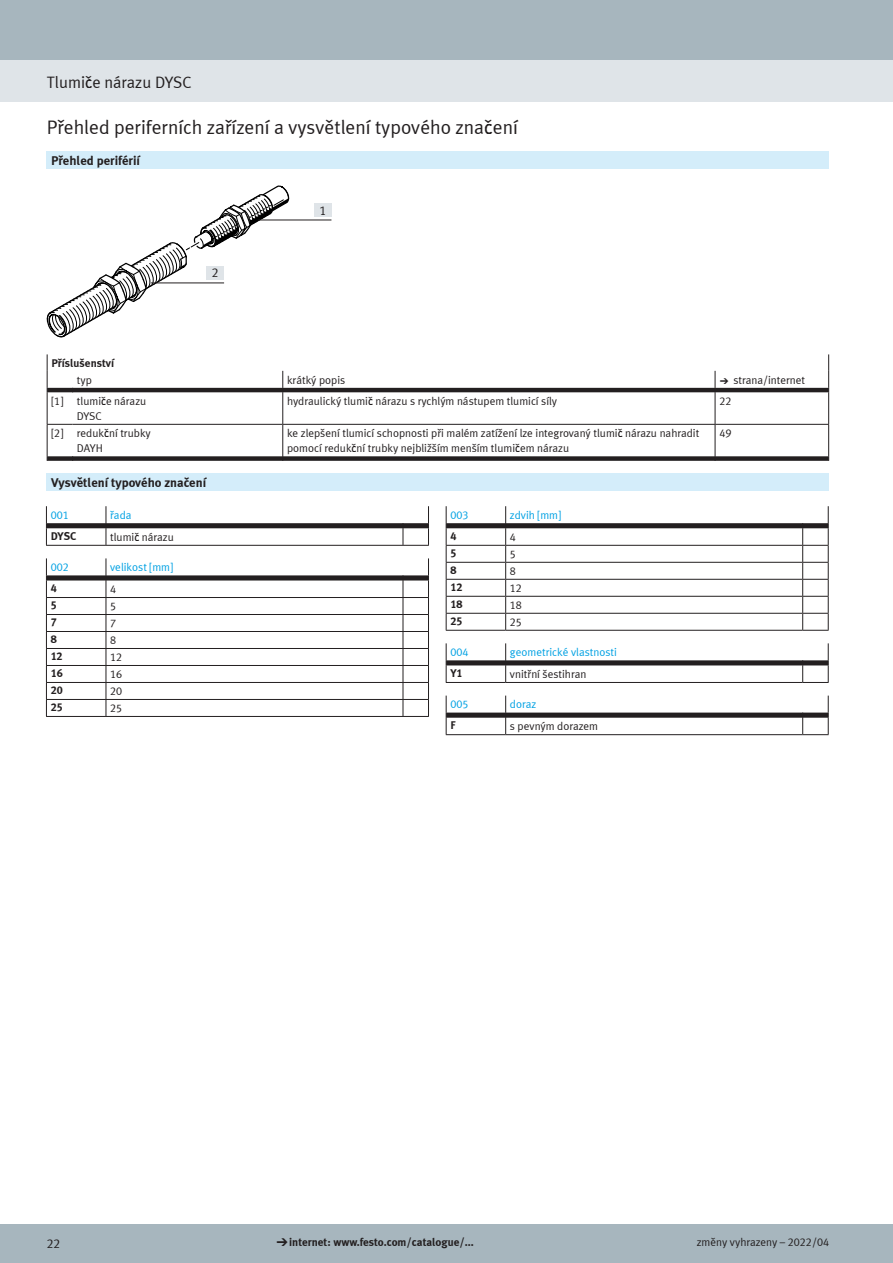
<style>
.page{position:relative;width:893px;height:1263px;background:#fff}
.page>*{position:absolute;margin:0;border:0;box-sizing:border-box;transform-origin:0 0}
.FES_title_section{font:19.5px "Meta Plus LF";color:#231f20}
.FES_title_family{font:16.5px "Meta Plus LF";color:#231f20}
.FES_head_1_text{font:700 12.75px "Meta Plus LF";color:#231f20}
.FES_graphic_1_right{font:12.75px "Meta Plus LF";color:#231f20}
.FES_tab_regular{font:11.25px/15px "Meta Plus LF";color:#231f20}
.FES_tab_head_1{font:700 11.25px "Meta Plus LF";color:#231f20}
.t1{font:11.25px "Meta Plus LF";color:#00a1e3}
.FES_tab_head_2{font:11.25px "Meta Plus LF";color:#231f20}
.s1{font-family:"Meto Pict 182"}
.s2{font-family:"Meto Pict 182";font-weight:400}
</style>
<div class="page">
<div style="left:0;top:1225px;width:893px;height:38px;background:#a7b6be"></div>
<div style="left:0;top:60px;width:893px;height:42px;background:#dfe4e8"></div>
<div style="left:0;top:0;width:893px;height:60px;background:#a7b6be"></div>
<div style="left:47px;top:151px;width:782px;height:18px;background:#d4edfa"></div>
<svg style="left:47px;top:185px;width:242px;height:152px"></svg>
<div style="left:314px;top:203px;width:17px;height:14px;background:#dfe4e8"></div>
<hr style="left:258px;top:220px;width:73px;height:1px;background:#231f20">
<div style="left:207px;top:266px;width:17px;height:14px;background:#dfe4e8"></div>
<hr style="left:151px;top:283px;width:73px;height:1px;background:#231f20">
<svg style="left:48px;top:388px;width:780px;height:73px"></svg>
<hr style="left:47px;top:392px;width:1px;height:32px;background:#231f20">
<hr style="left:282px;top:392px;width:1px;height:32px;background:#231f20">
<hr style="left:715px;top:392px;width:1px;height:32px;background:#231f20">
<hr style="left:828px;top:392px;width:1px;height:32px;background:#231f20">
<svg style="left:47px;top:424px;width:26px;height:1px"></svg>
<hr style="left:47px;top:425px;width:1px;height:31px;background:#231f20">
<hr style="left:73px;top:424px;width:210px;height:1px;background:#231f20">
<hr style="left:283px;top:424px;width:432px;height:1px;background:#231f20">
<hr style="left:282px;top:425px;width:1px;height:31px;background:#231f20">
<hr style="left:715px;top:424px;width:114px;height:1px;background:#231f20">
<hr style="left:715px;top:425px;width:1px;height:31px;background:#231f20">
<hr style="left:828px;top:425px;width:1px;height:31px;background:#231f20">
<svg style="left:47px;top:354px;width:1px;height:38px"></svg>
<svg style="left:282px;top:371px;width:1px;height:21px"></svg>
<svg style="left:715px;top:371px;width:1px;height:21px"></svg>
<svg style="left:828px;top:354px;width:1px;height:38px"></svg>
<div style="left:47px;top:474px;width:782px;height:17px;background:#d4edfa"></div>
<svg style="left:46px;top:506px;width:383px;height:40px"></svg>
<svg style="left:46px;top:558px;width:383px;height:159px"></svg>
<svg style="left:446px;top:506px;width:383px;height:125px"></svg>
<svg style="left:446px;top:643px;width:383px;height:40px"></svg>
<svg style="left:446px;top:696px;width:383px;height:39px"></svg>
<p class="FES_title_family" style="left:47px;top:73px;width:146px">Tlumiče nárazu DYSC</p>
<p class="FES_title_section" style="left:47px;top:116px;width:473px">Přehled periferních zařízení a vysvětlení typového značení</p>
<p class="FES_head_1_text" style="left:51px;top:152px;width:91px">Přehled periférií</p>
<p class="FES_graphic_1_right" style="left:319px;top:202px;width:8px">1</p>
<p class="FES_graphic_1_right" style="left:212px;top:265px;width:8px">2</p>
<p class="FES_tab_head_1" style="left:51px;top:356px;width:64px">Příslušenství</p>
<p class="FES_tab_head_2" style="left:77px;top:373px;width:17px">typ</p>
<p class="FES_tab_head_2" style="left:287px;top:373px;width:60px">krátký popis</p>
<p class="FES_tab_head_2" style="left:719px;top:373px;width:87px"><span class="s1">a</span> strana/internet</p>
<p class="FES_tab_regular" style="left:51px;top:393px;width:13px">[1]</p>
<p class="FES_tab_regular" style="left:77px;top:393px;width:71px">tlumiče nárazu</p>
<p class="FES_tab_regular" style="left:77px;top:408px;width:26px">DYSC</p>
<p class="FES_tab_regular" style="left:287px;top:393px;width:272px">hydraulický tlumič nárazu s rychlým nástupem tlumicí síly</p>
<p class="FES_tab_regular" style="left:719px;top:393px;width:14px">22</p>
<p class="FES_tab_regular" style="left:51px;top:425px;width:13px">[2]</p>
<p class="FES_tab_regular" style="left:77px;top:425px;width:75px">redukční trubky</p>
<p class="FES_tab_regular" style="left:77px;top:440px;width:27px">DAYH</p>
<p class="FES_head_1_text" style="left:51px;top:474px;width:157px">Vysvětlení typového značení</p>
<p class="t1" style="left:51px;top:508px;width:20px">001</p>
<p class="t1" style="left:110px;top:508px;width:23px">řada</p>
<p class="FES_tab_head_1" style="left:51px;top:529px;width:27px">DYSC</p>
<p class="FES_tab_regular" style="left:110px;top:529px;width:65px">tlumič nárazu</p>
<p class="t1" style="left:51px;top:560px;width:20px">002</p>
<p class="t1" style="left:110px;top:560px;width:64px">velikost [mm]</p>
<p class="FES_tab_head_1" style="left:51px;top:581px;width:8px">4</p>
<p class="FES_tab_regular" style="left:110px;top:581px;width:8px">4</p>
<p class="FES_tab_head_1" style="left:51px;top:598px;width:8px">5</p>
<p class="FES_tab_regular" style="left:110px;top:598px;width:8px">5</p>
<p class="FES_tab_head_1" style="left:51px;top:615px;width:8px">7</p>
<p class="FES_tab_regular" style="left:110px;top:615px;width:8px">7</p>
<p class="FES_tab_head_1" style="left:51px;top:632px;width:8px">8</p>
<p class="FES_tab_regular" style="left:110px;top:632px;width:8px">8</p>
<p class="FES_tab_head_1" style="left:51px;top:649px;width:13px">12</p>
<p class="FES_tab_regular" style="left:110px;top:649px;width:14px">12</p>
<p class="FES_tab_head_1" style="left:51px;top:666px;width:14px">16</p>
<p class="FES_tab_regular" style="left:110px;top:666px;width:14px">16</p>
<p class="FES_tab_head_1" style="left:51px;top:683px;width:14px">20</p>
<p class="FES_tab_regular" style="left:110px;top:683px;width:14px">20</p>
<p class="FES_tab_head_1" style="left:51px;top:700px;width:14px">25</p>
<p class="FES_tab_regular" style="left:110px;top:700px;width:14px">25</p>
<p class="FES_tab_regular" style="left:287px;top:425px;width:414px">ke zlepšení tlumicí schopnosti při malém zatížení lze integrovaný tlumič nárazu nahradit pomocí redukční trubky nejbližším menším tlumičem nárazu</p>
<p class="FES_tab_regular" style="left:719px;top:425px;width:14px">49</p>
<p class="t1" style="left:450px;top:508px;width:20px">003</p>
<p class="t1" style="left:510px;top:508px;width:53px">zdvih [mm]</p>
<p class="FES_tab_head_1" style="left:450px;top:529px;width:8px">4</p>
<p class="FES_tab_regular" style="left:510px;top:529px;width:8px">4</p>
<p class="FES_tab_head_1" style="left:450px;top:546px;width:8px">5</p>
<p class="FES_tab_regular" style="left:510px;top:546px;width:8px">5</p>
<p class="FES_tab_head_1" style="left:450px;top:563px;width:8px">8</p>
<p class="FES_tab_regular" style="left:510px;top:563px;width:8px">8</p>
<p class="FES_tab_head_1" style="left:450px;top:580px;width:13px">12</p>
<p class="FES_tab_regular" style="left:510px;top:580px;width:14px">12</p>
<p class="FES_tab_head_1" style="left:450px;top:597px;width:14px">18</p>
<p class="FES_tab_regular" style="left:510px;top:597px;width:14px">18</p>
<p class="FES_tab_head_1" style="left:450px;top:614px;width:14px">25</p>
<p class="FES_tab_regular" style="left:510px;top:614px;width:14px">25</p>
<p class="t1" style="left:450px;top:645px;width:20px">004</p>
<p class="t1" style="left:510px;top:645px;width:109px">geometrické vlastnosti</p>
<p class="FES_tab_head_1" style="left:450px;top:666px;width:14px">Y1</p>
<p class="FES_tab_regular" style="left:510px;top:666px;width:78px">vnitřní šestihran</p>
<p class="t1" style="left:450px;top:698px;width:20px">005</p>
<p class="t1" style="left:510px;top:698px;width:28px">doraz</p>
<p class="FES_tab_head_1" style="left:450px;top:718px;width:7px">F</p>
<p class="FES_tab_regular" style="left:510px;top:718px;width:90px">s pevným dorazem</p>
<p class="FES_graphic_1_right" style="left:47px;top:1235px;width:15px">22</p>
<p class="FES_tab_head_1" style="left:276px;top:1235px;width:199px"><span class="s2">d</span>internet: www.festo.com/catalogue/...</p>
<p class="FES_tab_regular" style="left:697px;top:1235px;width:134px">změny vyhrazeny – 2022/04</p>
</div>
